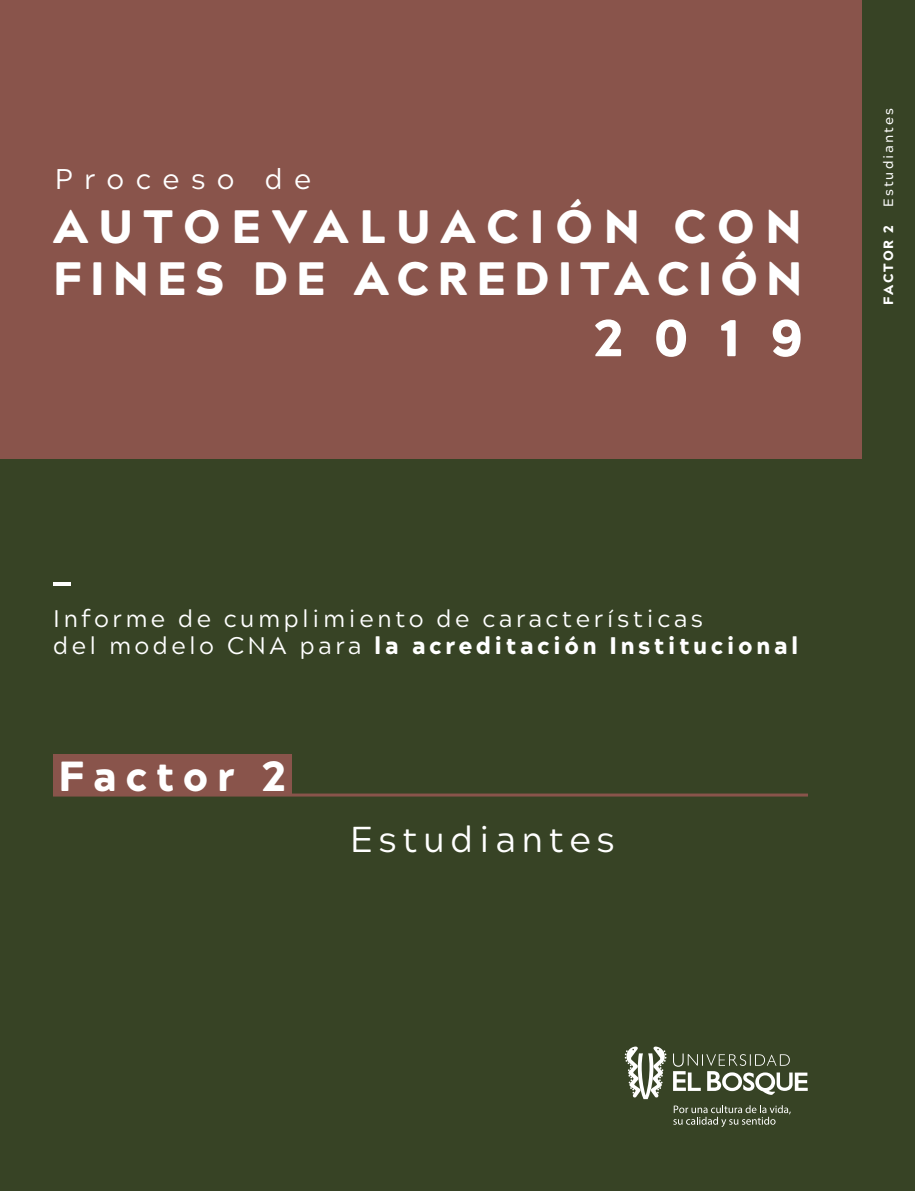
<style>
.page{position:relative;width:915px;height:1191px;background:#fff}
.page>*{position:absolute;margin:0;border:0;box-sizing:border-box;transform-origin:0 0}
.t1{font:900 51.6px "Acherus Grotesque";color:#fff}
.t2{font:900 46.8px/51.6px "Acherus Grotesque";letter-spacing:.17em;color:#fff}
.t3{font:900 42px "Acherus Grotesque";letter-spacing:.2em;color:#fff}
.t4{font:36px "Acherus Grotesque";letter-spacing:.15em;color:#fff}
.t5{font:28.5px "Acherus Grotesque";letter-spacing:.4em;color:#fff}
.t6{font:24px/27px "Acherus Grotesque";letter-spacing:.14em;color:#fff}
.t7{font:500 13.5px "Acherus Grotesque";letter-spacing:.15em;color:#fff}
.t8{font:900 13.5px "Acherus Grotesque";letter-spacing:.13em;color:#fff}
.s1{font-weight:900}
</style>
<div class="page">
<div style="left:0;top:0;width:914px;height:1191px;background:#374325"></div>
<div style="left:0;top:0;width:861px;height:458px;background:#89544b"></div>
<svg style="left:624px;top:1046px;width:42px;height:53px"></svg>
<svg style="left:673px;top:1053px;width:134px;height:41px"></svg>
<svg style="left:673px;top:1105px;width:117px;height:22px"></svg>
<hr style="left:54px;top:583px;width:17px;height:3px;background:#fff">
<div style="left:53px;top:754px;width:238px;height:42px;background:#89544b"></div>
<hr style="left:53px;top:793px;width:754px;height:3px;background:#89544b">
<p class="t5" style="left:55px;top:155px;width:258px">Proceso de</p>
<p class="t2" style="left:53px;top:199px;width:750px">AUTOEVALUACIÓN CON<br>FINES DE ACREDITACIÓN</p>
<p class="t1" style="left:594px;top:293px;width:210px">2019</p>
<p class="t7" style="left:876px;top:207px;width:101px;rotate:-90deg">Estudiantes</p>
<p class="t8" style="left:876px;top:305px;width:81px;rotate:-90deg">FACTOR 2</p>
<p class="t6" style="left:53px;top:603px;width:746px">Informe de cumplimiento de características<br>del modelo CNA para <span class="s1">la acreditación Institucional</span></p>
<p class="t3" style="left:58px;top:739px;width:228px">Factor 2</p>
<p class="t4" style="left:350px;top:809px;width:266px">Estudiantes</p>
</div>
